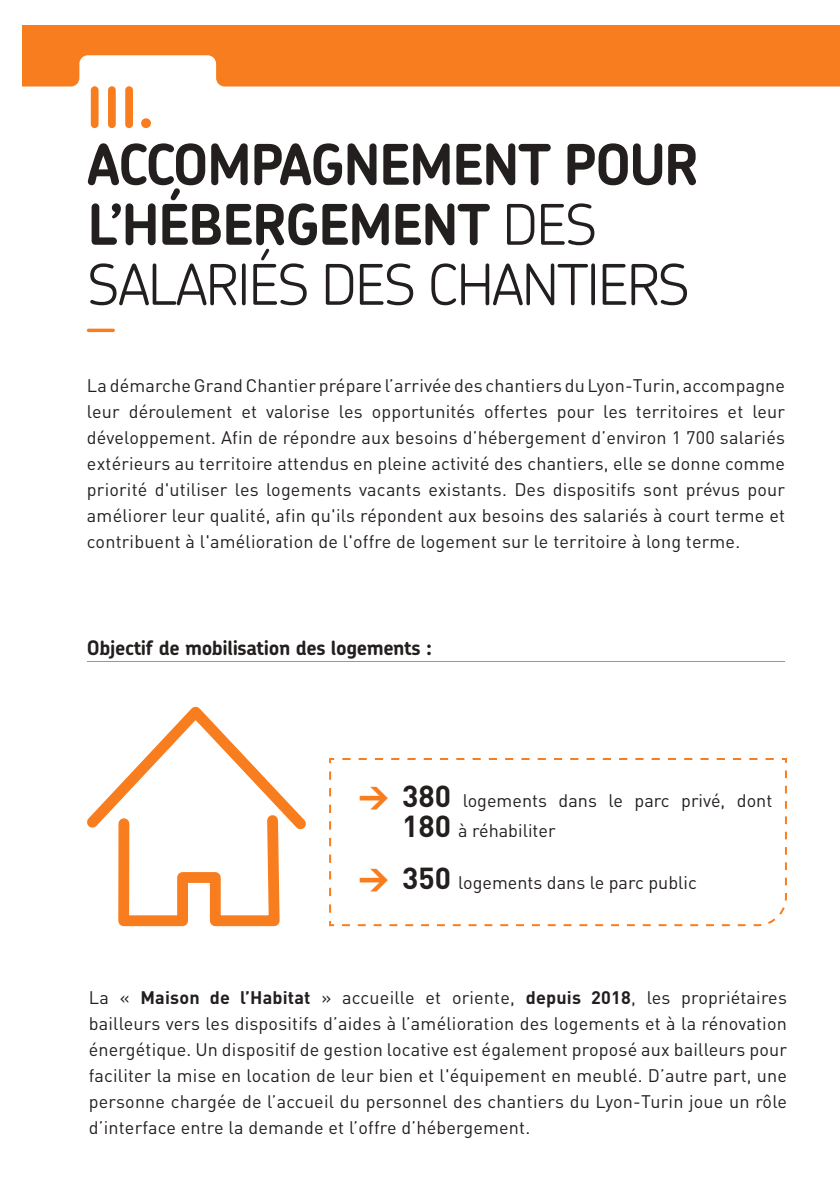
<style>
.page{position:relative;width:840px;height:1191px;background:#fff}
.page>*{position:absolute;margin:0;border:0;box-sizing:border-box;transform-origin:0 0}
.t1{font:700 56px/60px "Chevin Pro";letter-spacing:-.035em;color:#241f1f}
.t2{font:700 56px "Chevin Pro";color:#f87d1e}
.t3{font:300 56px "Chevin Pro";color:#f87d1e}
.t4{font:700 20px "Chevin Pro";letter-spacing:-.02em;color:#241f1f}
.t5{font:18px/26px "DIN";letter-spacing:.01em;color:#241f1f;text-align:justify}
.s1{font-weight:300}
.s2{font-weight:900;font-size:30px;color:#f87d1e}
.s3{font-weight:700;font-size:30px}
.s4{font-weight:700}
</style>
<div class="page">
<div style="left:23px;top:26px;width:816px;height:62px;background:#f87d1e"></div>
<svg style="left:22px;top:55px;width:817px;height:33px"></svg>
<hr style="left:87px;top:661px;width:697px;height:1px;background:#f87d1e">
<svg style="left:329px;top:758px;width:458px;height:169px"></svg>
<svg style="left:87px;top:706px;width:219px;height:221px"></svg>
<h1 class="t2" style="left:86px;top:71px;width:69px">III.</h1>
<h1 class="t1" style="left:87px;top:134px;width:612px">ACCOMPAGNEMENT POUR<br>L’HÉBERGEMENT <span class="s1">DES<br>SALARIÉS DES CHANTIERS</span></h1>
<h1 class="t3" style="left:87px;top:289px;width:29px">–</h1>
<p class="t5" style="left:87px;top:372px;width:699px">La démarche Grand Chantier prépare l’arrivée des chantiers du Lyon-Turin, accompagne leur déroulement et valorise les opportunités offertes pour les territoires et leur développement. Afin de répondre aux besoins d’hébergement d’environ 1 700 salariés extérieurs au territoire attendus en pleine activité des chantiers, elle se donne comme priorité d'utiliser les logements vacants existants. Des dispositifs sont prévus pour améliorer leur qualité, afin qu'ils répondent aux besoins des salariés à court terme et contribuent à l'amélioration de l'offre de logement sur le territoire à long terme.</p>
<p class="t4" style="left:87px;top:635px;width:346px">Objectif de mobilisation des logements :</p>
<p class="t5" style="left:402px;top:785px;width:371px;line-height:30px;text-indent:-44px"><span class="s2">&gt;</span> <span class="s3">380</span> logements dans le parc privé, dont<br><span class="s3">180</span> à réhabiliter</p>
<p class="t5" style="left:358px;top:869px;width:339px"><span class="s2">&gt;</span> <span class="s3">350</span> logements dans le parc public</p>
<p class="t5" style="left:89px;top:984px;width:699px">La « <span class="s4">Maison de l’Habitat</span> » accueille et oriente, <span class="s4">depuis 2018</span>, les propriétaires bailleurs vers les dispositifs d’aides à l’amélioration des logements et à la rénovation énergétique. Un dispositif de gestion locative est également proposé aux bailleurs pour faciliter la mise en location de leur bien et l'équipement en meublé. D’autre part, une personne chargée de l’accueil du personnel des chantiers du Lyon-Turin joue un rôle d’interface entre la demande et l’offre d’hébergement.</p>
</div>
